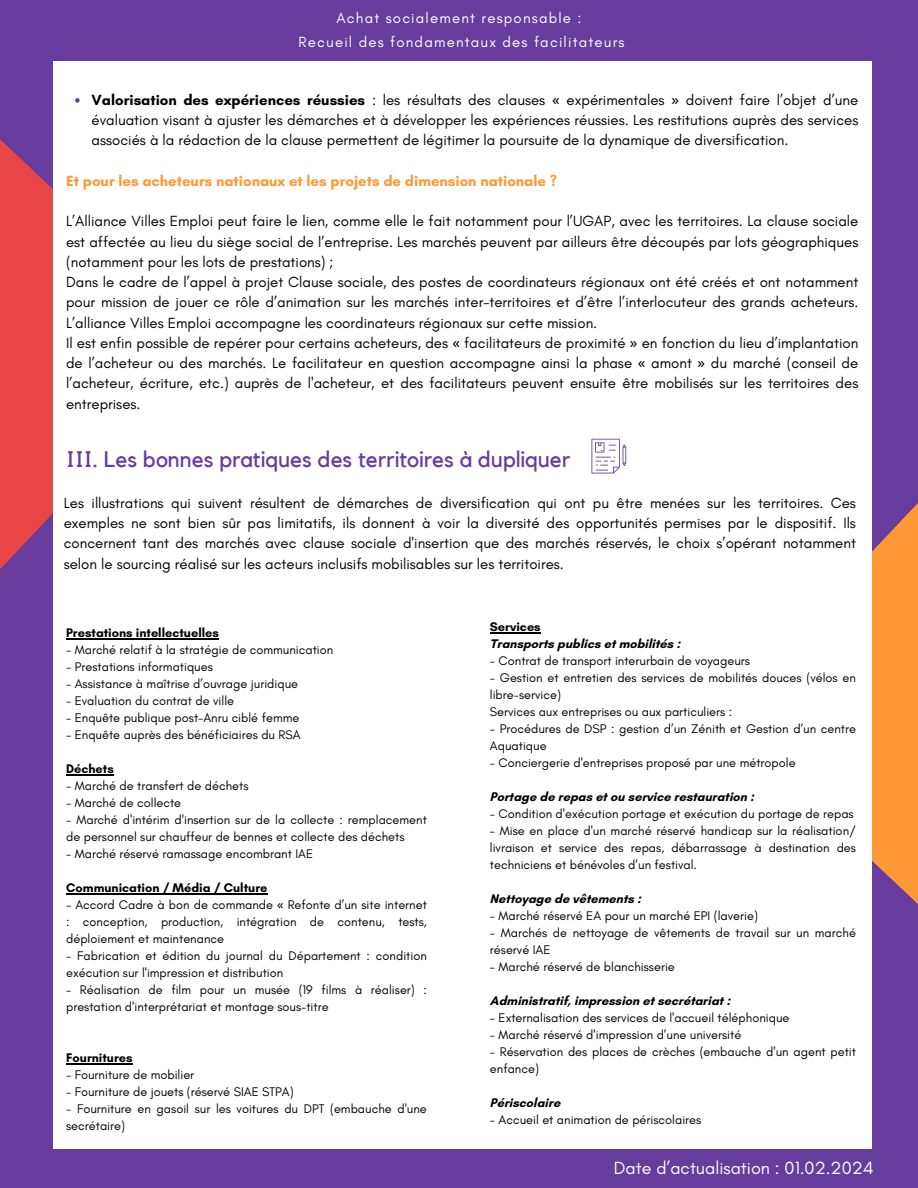
<style>
.page{position:relative;width:918px;height:1188px;background:#673c9d}
.page>*{position:absolute;margin:0;border:0;box-sizing:border-box;transform-origin:0 0}
.t1{font:22.5px "Kollektif";color:#673c9d}
.t2{font:18px "Glacial Indifference";color:#fff}
.t3{font:15px/20.2px "Glacial Indifference";color:#000;text-align:justify}
.t4{font:15px "Glacial Indifference";letter-spacing:.08em;color:#fff}
.t5{font:700 15px "Glacial Indifference";color:#ff9935}
.t6{font:12.75px/17px "Glacial Indifference";color:#000}
.t7{font:700 12.75px "Glacial Indifference";color:#000}
.s1{font-weight:700}
.s2{font-family:"Noto Sans"}
</style>
<div class="page">
<svg style="left:872px;top:503px;width:46px;height:401px;background:#ed8e41"></svg>
<svg style="left:0;top:139px;width:53px;height:430px;background:#d84450"></svg>
<div style="left:53px;top:61px;width:819px;height:1088px;background:#fff"></div>
<svg style="left:591px;top:439px;width:35px;height:34px"></svg>
<svg style="left:75px;top:98px;width:5px;height:5px"></svg>
<hr style="left:66px;top:638px;width:153px;height:1px;background:#000">
<hr style="left:66px;top:774px;width:48px;height:1px;background:#000">
<hr style="left:66px;top:893px;width:202px;height:1px;background:#000">
<hr style="left:66px;top:1063px;width:67px;height:1px;background:#000">
<hr style="left:490px;top:632px;width:51px;height:1px;background:#000">
<p class="t4" style="left:336px;top:9px;width:247px">Achat socialement responsable :</p>
<p class="t4" style="left:299px;top:33px;width:328px">Recueil des fondamentaux des facilitateurs</p>
<h4 class="t3" style="left:92px;top:90px;width:768px"><span class="s1">Valorisation des expériences réussies</span> : les résultats des clauses <span class="s2">«</span> expérimentales <span class="s2">»</span> doivent faire l’objet d’une évaluation visant à ajuster les démarches et à développer les expériences réussies. Les restitutions auprès des services associés à la rédaction de la clause permettent de légitimer la poursuite de la dynamique de diversification.</h4>
<p class="t5" style="left:66px;top:172px;width:493px">Et pour les acheteurs nationaux et les projets de dimension nationale ?</p>
<p class="t3" style="left:66px;top:211px;width:794px;text-align:left">L’Alliance Villes Emploi peut faire le lien, comme elle le fait notamment pour l’UGAP, avec les territoires. La clause sociale est affectée au lieu du siège social de l’entreprise. Les marchés peuvent par ailleurs être découpés par lots géographiques (notamment pour les lots de prestations) ;<br>Dans le cadre de l’appel à projet Clause sociale, des postes de coordinateurs régionaux ont été créés et ont notamment pour mission de jouer ce rôle d’animation sur les marchés inter-territoires et d’être l’interlocuteur des grands acheteurs.<br>L’alliance Villes Emploi accompagne les coordinateurs régionaux sur cette mission.</p>
<h3 class="t3" style="left:66px;top:333px;width:794px">Il est enfin possible de repérer pour certains acheteurs, des <span class="s2">«</span> facilitateurs de proximité <span class="s2">»</span> en fonction du lieu d’implantation de l’acheteur ou des marchés. Le facilitateur en question accompagne ainsi la phase <span class="s2">«</span> amont <span class="s2">»</span> du marché (conseil de l’acheteur, écriture, etc.) auprès de l'acheteur, et des facilitateurs peuvent ensuite être mobilisés sur les territoires des entreprises.</h3>
<h4 class="t1" style="left:66px;top:449px;width:506px">III. Les bonnes pratiques des territoires à dupliquer</h4>
<p class="t3" style="left:64px;top:493px;width:794px">Les illustrations qui suivent résultent de démarches de diversification qui ont pu être menées sur les territoires. Ces exemples ne sont bien sûr pas limitatifs, ils donnent à voir la diversité des opportunités permises par le dispositif. Ils concernent tant des marchés avec clause sociale d'insertion que des marchés réservés, le choix s’opérant notamment selon le sourcing réalisé sur les acteurs inclusifs mobilisables sur les territoires.</p>
<p class="t7" style="left:66px;top:625px;width:154px">Prestations intellectuelles</p>
<h1 class="t6" style="left:66px;top:641px;width:269px">- Marché relatif à la stratégie de communication</h1>
<p class="t6" style="left:66px;top:658px;width:148px">- Prestations informatiques</p>
<p class="t6" style="left:66px;top:675px;width:234px">- Assistance à maîtrise d’ouvrage juridique</p>
<p class="t6" style="left:66px;top:692px;width:170px">- Evaluation du contrat de ville</p>
<p class="t6" style="left:66px;top:709px;width:235px">- Enquête publique post-Anru ciblé femme</p>
<p class="t6" style="left:66px;top:726px;width:236px">- Enquête auprès des bénéficiaires du RSA</p>
<p class="t7" style="left:66px;top:761px;width:49px">Déchets</p>
<p class="t6" style="left:66px;top:777px;width:184px">- Marché de transfert de déchets</p>
<p class="t6" style="left:66px;top:794px;width:117px">- Marché de collecte</p>
<p class="t6" style="left:66px;top:811px;width:362px">- Marché d'intérim d'insertion sur de la collecte : remplacement de personnel sur chauffeur de bennes et collecte des déchets</p>
<p class="t6" style="left:66px;top:845px;width:249px">- Marché réservé ramassage encombrant IAE</p>
<p class="t7" style="left:66px;top:880px;width:203px">Communication / Média / Culture</p>
<p class="t6" style="left:66px;top:896px;width:362px;text-align:justify">- Accord Cadre à bon de commande <span class="s2">«</span> Refonte d’un site internet : conception, production, intégration de contenu, tests, déploiement et maintenance</p>
<p class="t6" style="left:66px;top:947px;width:362px">- Fabrication et édition du journal du Département : condition exécution sur l'impression et distribution</p>
<p class="t6" style="left:66px;top:981px;width:362px">- Réalisation de film pour un musée (19 films à réaliser) : prestation d'interprétariat et montage sous-titre</p>
<p class="t7" style="left:66px;top:1050px;width:68px">Fournitures</p>
<p class="t6" style="left:66px;top:1066px;width:130px">- Fourniture de mobilier</p>
<p class="t6" style="left:66px;top:1083px;width:229px">- Fourniture de jouets (réservé SIAE STPA)</p>
<p class="t6" style="left:66px;top:1100px;width:362px">- Fourniture en gasoil sur les voitures du DPT (embauche d'une secrétaire)</p>
<p class="t7" style="left:490px;top:619px;width:52px">Services</p>
<p class="t7" style="left:490px;top:636px;width:192px">Transports publics et mobilités :</p>
<p class="t6" style="left:490px;top:652px;width:262px">- Contrat de transport interurbain de voyageurs</p>
<p class="t6" style="left:490px;top:669px;width:368px">- Gestion et entretien des services de mobilités douces (vélos en libre-service)</p>
<p class="t6" style="left:490px;top:703px;width:244px">Services aux entreprises ou aux particuliers :</p>
<p class="t6" style="left:490px;top:720px;width:368px">- Procédures de DSP : gestion d’un Zénith et Gestion d’un centre<br>Aquatique</p>
<p class="t6" style="left:490px;top:754px;width:307px">- Conciergerie d'entreprises proposé par une métropole</p>
<p class="t7" style="left:490px;top:789px;width:266px">Portage de repas et ou service restauration :</p>
<p class="t6" style="left:490px;top:805px;width:365px">- Condition d'exécution portage et exécution du portage de repas</p>
<p class="t6" style="left:490px;top:822px;width:368px;text-align:justify">- Mise en place d'un marché réservé handicap sur la réalisation/ livraison et service des repas, débarrassage à destination des techniciens et bénévoles d’un festival.</p>
<p class="t7" style="left:490px;top:891px;width:153px">Nettoyage de vêtements :</p>
<p class="t6" style="left:490px;top:907px;width:270px">- Marché réservé EA pour un marché EPI (laverie)</p>
<p class="t6" style="left:490px;top:924px;width:368px">- Marchés de nettoyage de vêtements de travail sur un marché réservé IAE</p>
<p class="t6" style="left:490px;top:958px;width:186px">- Marché réservé de blanchisserie</p>
<p class="t7" style="left:490px;top:993px;width:242px">Administratif, impression et secrétariat :</p>
<p class="t6" style="left:490px;top:1009px;width:301px">- Externalisation des services de l'accueil téléphonique</p>
<p class="t6" style="left:490px;top:1026px;width:253px">- Marché réservé d'impression d’une université</p>
<p class="t6" style="left:490px;top:1043px;width:368px">- Réservation des places de crèches (embauche d'un agent petit enfance)</p>
<p class="t7" style="left:490px;top:1095px;width:72px">Périscolaire</p>
<p class="t6" style="left:490px;top:1111px;width:213px">- Accueil et animation de périscolaires</p>
<p class="t2" style="left:614px;top:1156px;width:261px">Date d’actualisation : 01.02.2024</p>
</div>
